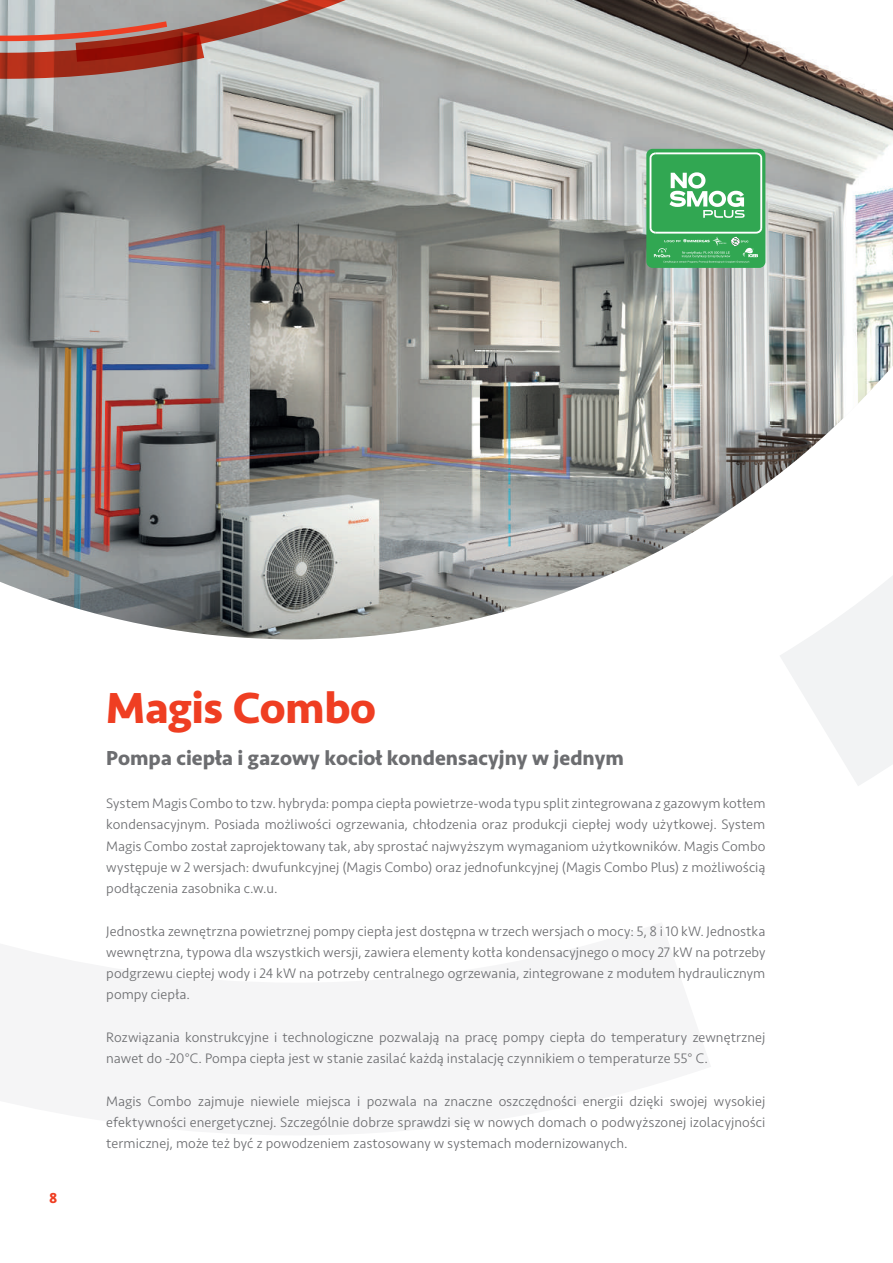
<style>
.page{position:relative;width:893px;height:1263px;background:#fff}
.page>*{position:absolute;margin:0;border:0;box-sizing:border-box;transform-origin:0 0}
.t1{font:700 45px "Seravek";color:#ef3e22}
.t2{font:700 21px "Seravek";color:#6c6d70}
.t3{font:700 15px "Seravek";color:#ef3e22}
.t4{font:300 14.25px/21.3px "Seravek";color:#6c6d70;text-align:justify}
</style>
<div class="page">
<svg style="left:780px;top:639px;width:113px;height:147px;fill:#f2f3f4"></svg>
<img style="left:0;top:0;width:893px;height:639px">
<svg style="left:0;top:0;width:422px;height:79px;background:#ae8d87"></svg>
<div style="left:646px;top:149px;width:119px;height:119px;background:#31a752;border-radius:6px"></div>
<hr style="left:650px;top:158px;width:1px;height:70px;background:#fff">
<svg style="left:649px;top:152px;width:9px;height:8px"></svg>
<hr style="left:656px;top:152px;width:100px;height:2px;background:#fff">
<svg style="left:754px;top:152px;width:9px;height:8px"></svg>
<hr style="left:760px;top:158px;width:2px;height:70px;background:#fff">
<svg style="left:669px;top:172px;width:76px;height:46px"></svg>
<svg style="left:649px;top:226px;width:114px;height:37px"></svg>
<p class="t3" style="left:49px;top:1189px;width:10px">8</p>
<h1 class="t1" style="left:106px;top:680px;width:271px">Magis Combo</h1>
<h2 class="t2" style="left:106px;top:745px;width:519px">Pompa ciepła i gazowy kocioł kondensacyjny w jednym</h2>
<p class="t4" style="left:106px;top:793px;width:661px">System Magis Combo to tzw. hybryda: pompa ciepła powietrze-woda typu split zintegrowana z gazowym kotłem kondensacyjnym. Posiada możliwości ogrzewania, chłodzenia oraz produkcji ciepłej wody użytkowej. System Magis Combo został zaprojektowany tak, aby sprostać najwyższym wymaganiom użytkowników. Magis Combo występuje w 2 wersjach: dwufunkcyjnej (Magis Combo) oraz jednofunkcyjnej (Magis Combo Plus) z możliwością podłączenia zasobnika c.w.u.</p>
<p class="t4" style="left:106px;top:920px;width:661px">Jednostka zewnętrzna powietrznej pompy ciepła jest dostępna w trzech wersjach o mocy: 5, 8 i 10 kW. Jednostka wewnętrzna, typowa dla wszystkich wersji, zawiera elementy kotła kondensacyjnego o mocy 27 kW na potrzeby podgrzewu ciepłej wody i 24 kW na potrzeby centralnego ogrzewania, zintegrowane z modułem hydraulicznym pompy ciepła.</p>
<p class="t4" style="left:106px;top:1027px;width:661px">Rozwiązania konstrukcyjne i technologiczne pozwalają na pracę pompy ciepła do temperatury zewnętrznej nawet do -20°C. Pompa ciepła jest w stanie zasilać każdą instalację czynnikiem o temperaturze 55° C.</p>
<p class="t4" style="left:106px;top:1090px;width:661px">Magis Combo zajmuje niewiele miejsca i pozwala na znaczne oszczędności energii dzięki swojej wysokiej efektywności energetycznej. Szczególnie dobrze sprawdzi się w nowych domach o podwyższonej izolacyjności termicznej, może też być z powodzeniem zastosowany w systemach modernizowanych.</p>
</div>
